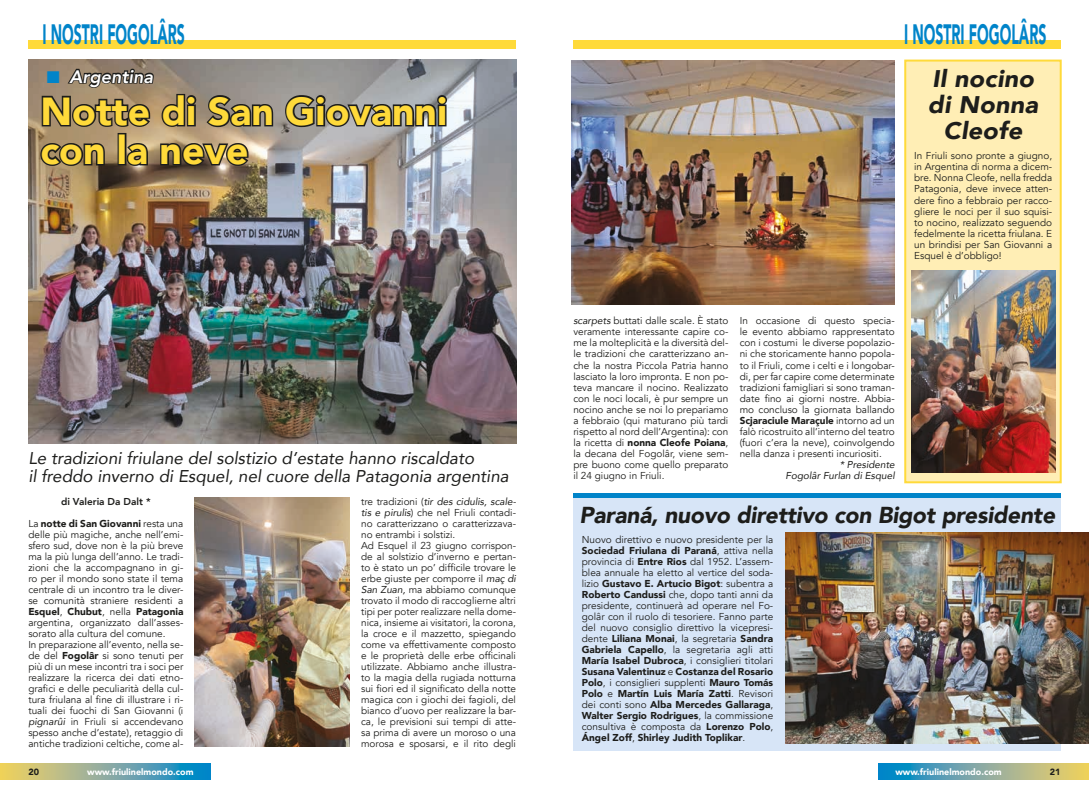
<style>
.page{position:relative;width:1089px;height:800px;background:#fff}
.page>*{position:absolute;margin:0;border:0;box-sizing:border-box;transform-origin:0 0}
.t1{font:900 39px/39px "Avenir";color:#ffda3a}
.t2{font:900 28px "Avenir";color:#0084c9;scale:.5 1}
.t3{font:italic 900 24px/26px "Avenir";letter-spacing:.01em;color:#1d1d1b;text-align:center;scale:1.05 1}
.t4{font:italic 900 23px "Avenir";letter-spacing:-.01em;color:#1d1d1b}
.t5{font:italic 800 18px "Avenir";color:#fff}
.t6{font:italic 17px/18px "Avenir";color:#1d1d1b}
.t7{font:10px/11px "Avenir";color:#1d1d1b;text-align:justify}
.t8{font:italic 10px/11px "Avenir";color:#1d1d1b;text-align:right}
.t9{font:800 10px "Avenir";color:#1d1d1b}
.t10{font:900 9px "Avenir";color:#fff}
.t11{font:900 9px "Avenir";color:#1d1d1b}
.s1{color:#0084c9}
.s2{font-weight:900}
.s3{font-style:italic}
</style>
<div class="page">
<svg style="left:878px;top:763px;width:210px;height:16px;background:#7fab9d"></svg>
<svg style="left:0;top:763px;width:210px;height:16px;background:#82ab9c"></svg>
<div style="left:904px;top:60px;width:157px;height:423px;background:#ffeeb5;border:2px solid #ffda3a"></div>
<img style="left:28px;top:59px;width:488px;height:384px">
<div style="left:573px;top:41px;width:487px;height:8px;background:#ffda3a"></div>
<div style="left:28px;top:41px;width:488px;height:8px;background:#ffda3a"></div>
<svg style="left:283px;top:93px;width:166px;height:36px;background:#717272"></svg>
<svg style="left:38px;top:141px;width:68px;height:27px;background:#695b45"></svg>
<div style="left:118px;top:133px;width:8px;height:32px;border:3px solid #1d1d1b"></div>
<svg style="left:124px;top:141px;width:25px;height:27px"></svg>
<svg style="left:159px;top:141px;width:91px;height:27px;background:#5f5445"></svg>
<svg style="left:40px;top:59px;width:235px;height:70px;background:#7e7162"></svg>
<div style="left:573px;top:493px;width:488px;height:257px;background:#d7e5f7"></div>
<hr style="left:573px;top:493px;width:488px;height:4px;background:#0084c9">
<img style="left:195px;top:497px;width:155px;height:249px">
<img style="left:572px;top:61px;width:322px;height:243px">
<img style="left:785px;top:532px;width:303px;height:211px">
<img style="left:911px;top:270px;width:144px;height:202px">
<h2 class="t2" style="left:43px;top:10px;width:286px">I NOSTRI FOGOLÂRS</h2>
<h3 class="t5" style="left:47px;top:66px;width:108px"><span class="s1">■</span> Argentina</h3>
<h1 class="t1" style="left:40px;top:91px;width:408px">Notte di San Giovanni con la neve</h1>
<h3 class="t6" style="left:28px;top:449px;width:482px">Le tradizioni friulane del solstizio d’estate hanno riscaldato<br>il freddo inverno di Esquel, nel cuore della Patagonia argentina</h3>
<p class="t9" style="left:61px;top:493px;width:91px">di Valeria Da Dalt *</p>
<p class="t7" style="left:28px;top:518px;width:156px;text-align:left">La <span class="s2">notte di San Giovanni</span> resta una delle più magiche, anche nell’emi&shy;sfero sud, dove non è la più breve ma la più lunga dell’anno. Le tradi&shy;zioni che la accompagnano in gi&shy;ro per il mondo sono state il tema centrale di un incontro tra le diver&shy;se comunità straniere residenti a <span class="s2">Esquel</span>, <span class="s2">Chubut</span>, nella <span class="s2">Patagonia </span>argentina, organizzato dall’asses&shy;sorato alla cultura del comune.<br>In preparazione all’evento, nella se&shy;de del <span class="s2">Fogolâr</span> si sono tenuti per più di un mese incontri tra i soci per realizzare la ricerca dei dati etno&shy;grafici e delle peculiarità della cul&shy;tura friulana al fine di illustrare i ri&shy;tuali dei fuochi di San Giovanni (i <span class="s3">pignarûi</span> in Friuli si accendevano spesso anche d’estate), retaggio di antiche tradizioni celtiche, come al-</p>
<p class="t7" style="left:361px;top:496px;width:156px;text-align:left">tre tradizioni (<span class="s3">tir des cidulis, scale&shy;tis e pirulis</span>) che nel Friuli contadi&shy;no caratterizzano o caratterizzava&shy;no entrambi i solstizi.<br>Ad Esquel il 23 giugno corrispon&shy;de al solstizio d’inverno e pertan&shy;to è stato un po’ difficile trovare le erbe giuste per comporre il <span class="s3">maç di San Zuan,</span> ma abbiamo comunque trovato il modo di raccoglierne altri tipi per poter realizzare nella dome&shy;nica, insieme ai visitatori, la corona, la croce e il mazzetto, spiegando come va effettivamente composto e le proprietà delle erbe officinali utilizzate. Abbiamo anche illustra&shy;to la magia della rugiada notturna sui fiori ed il significato della notte magica con i giochi dei fagioli, del bianco d’uovo per realizzare la bar&shy;ca, le previsioni sui tempi di atte&shy;sa prima di avere un moroso o una morosa e sposarsi, e il rito degli</p>
<h2 class="t2" style="left:904px;top:10px;width:286px">I NOSTRI FOGOLÂRS</h2>
<h3 class="t3" style="left:928px;top:66px;width:106px">Il nocino di Nonna<br>Cleofe</h3>
<p class="t7" style="left:914px;top:151px;width:139px">In Friuli sono pronte a giugno, in Argentina di norma a dicem&shy;bre. Nonna Cleofe, nella fredda Patagonia, deve invece atten&shy;dere fino a febbraio per racco&shy;gliere le noci per il suo squisi&shy;to nocino, realizzato seguendo fedelmente la ricetta friulana. E un brindisi per San Giovanni a Esquel è d’obbligo!</p>
<p class="t7" style="left:573px;top:315px;width:156px"><span class="s3">scarpets</span> buttati dalle scale. È stato veramente interessante capire co&shy;me la molteplicità e la diversità del&shy;le tradizioni che caratterizzano an&shy;che la nostra Piccola Patria hanno lasciato la loro impronta. E non po&shy;teva mancare il nocino. Realizzato con le noci locali, è pur sempre un nocino anche se noi lo prepariamo a febbraio (qui maturano più tardi rispetto al nord dell’Argentina): con la ricetta di <span class="s2">nonna Cleofe Poiana</span>, la decana del Fogolâr, viene sem&shy;pre buono come quello preparato il 24 giugno in Friuli.</p>
<p class="t7" style="left:739px;top:315px;width:156px">In occasione di questo specia&shy;le evento abbiamo rappresentato con i costumi le diverse popolazio&shy;ni che storicamente hanno popola&shy;to il Friuli, come i celti e i longobar&shy;di, per far capire come determinate tradizioni famigliari si sono traman&shy;date fino ai giorni nostre. Abbia&shy;mo concluso la giornata ballando <span class="s2">Scjaraciule Maraçule</span> intorno ad un falò ricostruito all’interno del teatro (fuori c’era la neve), coinvolgendo nella danza i presenti incuriositi.</p>
<p class="t8" style="left:785px;top:458px;width:111px">* Presidente<br>Fogolâr Furlan di Esquel</p>
<h3 class="t4" style="left:579px;top:495px;width:477px">Paraná, nuovo direttivo con Bigot presidente</h3>
<p class="t7" style="left:582px;top:534px;width:193px">Nuovo direttivo e nuovo presidente per la <span class="s2">Sociedad Friulana di Paraná</span>, attiva nella provincia di <span class="s2">Entre Rios</span> dal 1952. L’assem&shy;blea annuale ha eletto al vertice del soda&shy;lizio <span class="s2">Gustavo E. Artucio Bigot</span>: subentra a <span class="s2">Roberto Candussi</span> che, dopo tanti anni da presidente, continuerà ad operare nel Fo&shy;golâr con il ruolo di tesoriere. Fanno parte del nuovo consiglio direttivo la vicepresi&shy;dente <span class="s2">Liliana Monai</span>, la segretaria <span class="s2">Sandra Gabriela Capello</span>, la segretaria agli atti <span class="s2">María Isabel Dubroca</span>, i consiglieri titolari <span class="s2">Susana Valentinuz</span> e <span class="s2">Costanza del Rosario Polo</span>, i consiglieri supplenti <span class="s2">Mauro Tomás Polo</span> e <span class="s2">Martín Luis María Zatti</span>. Revisori dei conti sono <span class="s2">Alba Mercedes Gallaraga</span>, <span class="s2">Walter Sergio Rodrigues</span>, la commissione consultiva è composta da <span class="s2">Lorenzo Polo</span>, <span class="s2">Ángel Zoff</span>, <span class="s2">Shirley Judith Toplikar</span>.</p>
<p class="t11" style="left:28px;top:764px;width:12px">20</p>
<p class="t10" style="left:87px;top:764px;width:108px">www.friulinelmondo.com</p>
<p class="t10" style="left:895px;top:764px;width:108px">www.friulinelmondo.com</p>
<p class="t11" style="left:1050px;top:764px;width:12px">21</p>
</div>
